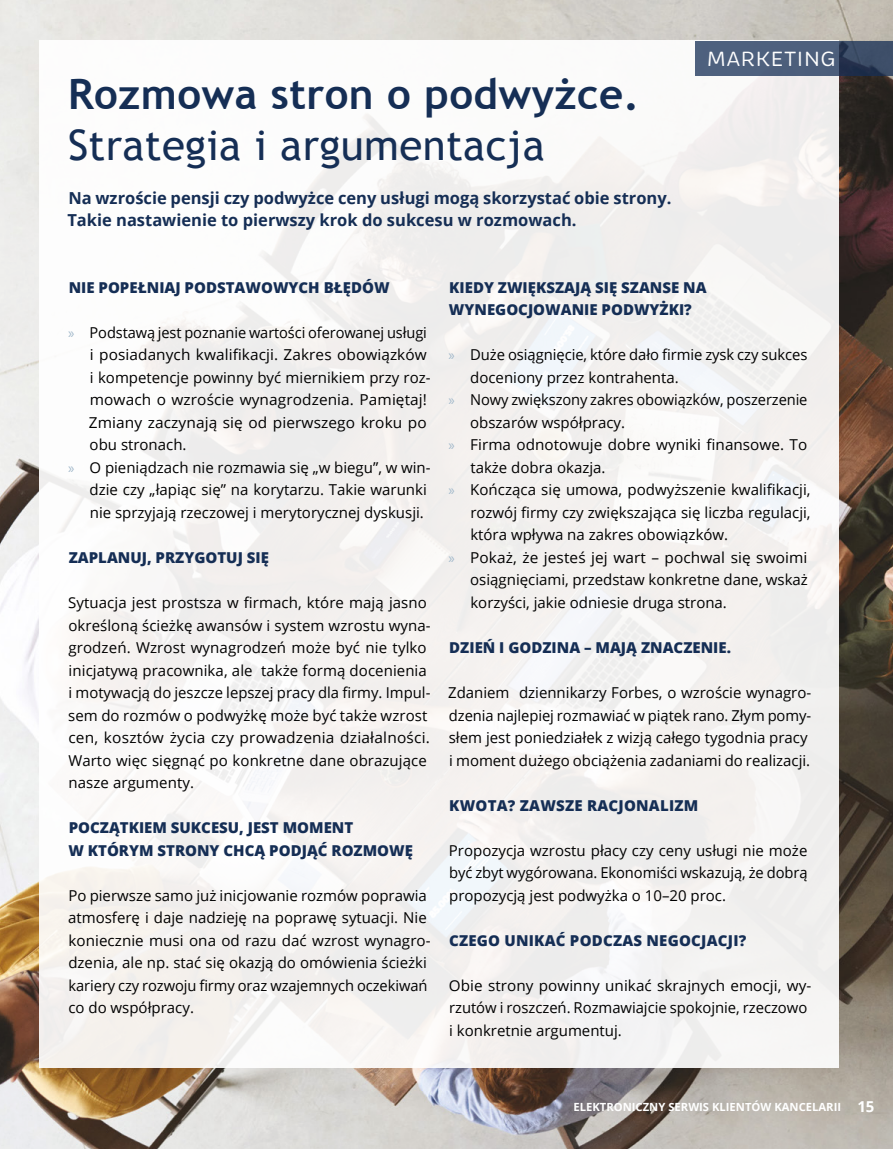
<style>
.page{position:relative;width:893px;height:1149px;background:#fff}
.page>*{position:absolute;margin:0;border:0;box-sizing:border-box;transform-origin:0 0}
.t1{font:700 42px "Trebuchet MS";letter-spacing:.01em;color:#152e55}
.t2{font:42px "Trebuchet MS";letter-spacing:.01em;color:#152e55}
.t3{font:21px "Brevia";letter-spacing:.025em;color:#fff}
.t4{font:700 16.5px/22.5px "Open Sans";color:#152e55}
.t5{font:15px/22.5px "Open Sans";color:#000}
.t6{font:800 15px/22.5px "Open Sans";color:#152e55}
.t7{font:700 11.25px "Open Sans";color:#fff}
.s1{font-family:"Myriad Pro";color:#a1b8ca}
.s2{font-size:15px}
</style>
<div class="page">
<img style="left:0;top:0;width:893px;height:1148px">
<div style="left:40px;top:41px;width:799px;height:1026px;background:linear-gradient(to right,#f9f8f7,#f1f0ef)"></div>
<svg style="left:695px;top:41px;width:198px;height:34px;fill:#4e607d"></svg>
<h1 class="t1" style="left:68px;top:68px;width:573px">Rozmowa stron o podwyżce.</h1>
<h1 class="t2" style="left:68px;top:120px;width:478px">Strategia i argumentacja</h1>
<p class="t4" style="left:67px;top:186px;width:606px">Na wzroście pensji czy podwyżce ceny usługi mogą skorzystać obie strony.<br>Takie nastawienie to pierwszy krok do sukcesu w rozmowach.</p>
<h2 class="t3" style="left:707px;top:46px;width:130px">MARKETING</h2>
<p class="t6" style="left:69px;top:275px;width:323px">NIE POPEŁNIAJ PODSTAWOWYCH BŁĘDÓW</p>
<p class="t5" style="left:68px;top:320px;width:360px"><span class="s1">»</span> Podstawą jest poznanie wartości oferowanej usługi</p>
<p class="t5" style="left:90px;top:343px;width:338px">i posiadanych kwalifikacji. Zakres obowiązków</p>
<p class="t5" style="left:90px;top:365px;width:342px">i kompetencje powinny być miernikiem przy roz-</p>
<p class="t5" style="left:90px;top:388px;width:339px">mowach o wzroście wynagrodzenia. Pamiętaj!</p>
<p class="t5" style="left:89px;top:410px;width:339px">Zmiany zaczynają się od pierwszego kroku po</p>
<p class="t5" style="left:90px;top:433px;width:98px">obu stronach.</p>
<p class="t5" style="left:68px;top:455px;width:364px"><span class="s1">»</span> O pieniądzach nie rozmawia się „w biegu”, w win-</p>
<p class="t5" style="left:90px;top:478px;width:339px">dzie czy „łapiąc się” na korytarzu. Takie warunki</p>
<p class="t5" style="left:90px;top:500px;width:336px">nie sprzyjają rzeczowej i merytorycznej dyskusji.</p>
<p class="t6" style="left:69px;top:545px;width:202px">ZAPLANUJ, PRZYGOTUJ SIĘ</p>
<p class="t5" style="left:68px;top:590px;width:364px">Sytuacja jest prostsza w firmach, które mają jasno określoną ścieżkę awansów i system wzrostu wyna&shy;grodzeń. Wzrost wynagrodzeń może być nie tylko inicjatywą pracownika, ale także formą docenienia i motywacją do jeszcze lepszej pracy dla firmy. Impul&shy;sem do rozmów o podwyżkę może być także wzrost cen, kosztów życia czy prowadzenia działalności.<br>Warto więc sięgnąć po konkretne dane obrazujące nasze argumenty.</p>
<p class="t6" style="left:68px;top:815px;width:346px">POCZĄTKIEM SUKCESU, JEST MOMENT<br>W KTÓRYM STRONY CHCĄ PODJĄĆ ROZMOWĘ</p>
<p class="t5" style="left:68px;top:883px;width:364px">Po pierwsze samo już inicjowanie rozmów poprawia atmosferę i daje nadzieję na poprawę sytuacji. Nie koniecznie musi ona od razu dać wzrost wynagro&shy;dzenia, ale np. stać się okazją do omówienia ścieżki kariery czy rozwoju firmy oraz wzajemnych oczekiwań co do współpracy.</p>
<p class="t6" style="left:449px;top:275px;width:259px">KIEDY ZWIĘKSZAJĄ SIĘ SZANSE NA<br>WYNEGOCJOWANIE PODWYŻKI?</p>
<p class="t5" style="left:449px;top:343px;width:360px"><span class="s1">»</span> Duże osiągnięcie, które dało firmie zysk czy sukces</p>
<p class="t5" style="left:470px;top:365px;width:210px">doceniony przez kontrahenta.</p>
<p class="t5" style="left:449px;top:388px;width:360px"><span class="s1">»</span> Nowy zwiększony zakres obowiązków, poszerzenie</p>
<p class="t5" style="left:470px;top:410px;width:156px">obszarów współpracy.</p>
<p class="t5" style="left:449px;top:433px;width:360px"><span class="s1">»</span> Firma odnotowuje dobre wyniki finansowe. To</p>
<p class="t5" style="left:470px;top:455px;width:137px">także dobra okazja.</p>
<p class="t5" style="left:449px;top:478px;width:363px"><span class="s1">»</span> Kończąca się umowa, podwyższenie kwalifikacji,</p>
<p class="t5" style="left:470px;top:500px;width:342px">rozwój firmy czy zwiększająca się liczba regulacji,</p>
<p class="t5" style="left:470px;top:523px;width:259px">która wpływa na zakres obowiązków.</p>
<p class="t5" style="left:449px;top:545px;width:360px"><span class="s1">»</span> Pokaż, że jesteś jej wart – pochwal się swoimi</p>
<p class="t5" style="left:470px;top:568px;width:339px">osiągnięciami, przedstaw konkretne dane, wskaż</p>
<p class="t5" style="left:470px;top:590px;width:258px">korzyści, jakie odniesie druga strona.</p>
<p class="t6" style="left:449px;top:635px;width:283px">DZIEŃ I GODZINA – MAJĄ ZNACZENIE.</p>
<p class="t5" style="left:448px;top:680px;width:365px">Zdaniem dziennikarzy Forbes, o wzroście wynagro&shy;dzenia najlepiej rozmawiać w piątek rano. Złym pomy&shy;słem jest poniedziałek z wizją całego tygodnia pracy i moment dużego obciążenia zadaniami do realizacji.</p>
<p class="t6" style="left:449px;top:793px;width:251px">KWOTA? ZAWSZE RACJONALIZM</p>
<p class="t5" style="left:449px;top:838px;width:360px;text-align:justify">Propozycja wzrostu płacy czy ceny usługi nie może być zbyt wygórowana. Ekonomiści wskazują, że dobrą propozycją jest podwyżka o 10–20 proc.</p>
<p class="t6" style="left:449px;top:928px;width:299px">CZEGO UNIKAĆ PODCZAS NEGOCJACJI?</p>
<p class="t5" style="left:449px;top:973px;width:364px">Obie strony powinny unikać skrajnych emocji, wy&shy;rzutów i roszczeń. Rozmawiajcie spokojnie, rzeczowo i konkretnie argumentuj.</p>
<p class="t7" style="left:573px;top:1099px;width:303px">ELEKTRONICZNY SERWIS KLIENTÓW KANCELARII <span class="s2">15</span></p>
</div>
